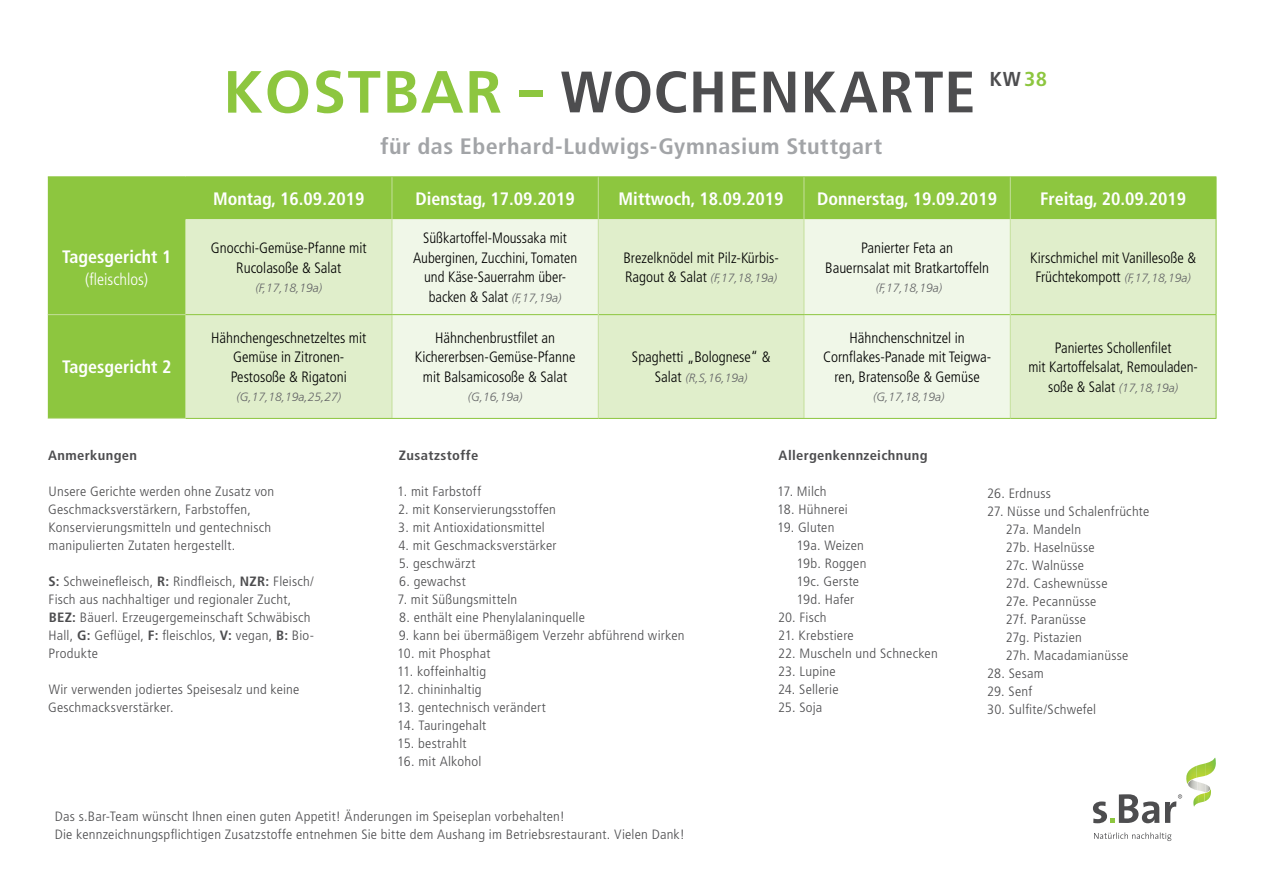
<style>
.page{position:relative;width:1263px;height:893px;background:#fff}
.page>*{position:absolute;margin:0;border:0;box-sizing:border-box;transform-origin:0 0}
.t1{font:700 59.55px "Frutiger";letter-spacing:.03em;color:#8dc63f}
.t2{font:700 condensed 58.35px "Frutiger LT Std";letter-spacing:.005em;color:#4d4d4f;scale:1.08 1}
.t3{font:700 condensed 22.35px "Frutiger LT Std";letter-spacing:.02em;color:#a2a4a7;scale:1.08 1}
.t4{font:700 condensed 20.1px "Frutiger LT Std";color:#4d4d4f;scale:1.08 1}
.t5{font:700 condensed 18px "Frutiger LT Std";color:#fff}
.t6{font:300 condensed 16.5px "Frutiger LT Std";color:#fff}
.t7{font:300 condensed 15px/19.5px "Frutiger LT Std";color:#000;text-align:center}
.t8{font:300 condensed 13.5px/18px "Frutiger LT Std";letter-spacing:.015em;color:#4d4d4f;scale:1.08 1}
.t9{font:700 condensed 13.5px "Frutiger LT Std";letter-spacing:.025em;color:#4d4d4f;scale:1.08 1}
.t10{font:italic 300 12px "Frutiger";color:#636466}
.s1{color:#8dc63f}
.s2{font-family:"Frutiger";font-style:italic;font-stretch:normal;font-size:12px;color:#636466}
.s3{font-family:"Frutiger LT Std";font-style:normal;font-stretch:condensed;font-size:15px;color:#000}
.s4{font-weight:700}
</style>
<div class="page">
<svg style="left:1094px;top:832px;width:77px;height:9px"></svg>
<svg style="left:1093px;top:758px;width:123px;height:65px"></svg>
<div style="left:519px;top:91px;width:24px;height:6px;background:#8dc63f"></div>
<div style="left:48px;top:177px;width:1168px;height:241px;background:#8dc63f"></div>
<div style="left:186px;top:219px;width:1030px;height:199px;background:#e0eecb"></div>
<svg style="left:393px;top:219px;width:617px;height:199px;background:#eaf3dd"></svg>
<hr style="left:48px;top:176px;width:138px;height:1px;background:#8dc63f">
<hr style="left:186px;top:176px;width:206px;height:1px;background:#8dc63f">
<hr style="left:392px;top:176px;width:206px;height:1px;background:#8dc63f">
<hr style="left:598px;top:176px;width:206px;height:1px;background:#8dc63f">
<hr style="left:804px;top:176px;width:206px;height:1px;background:#8dc63f">
<hr style="left:1010px;top:176px;width:206px;height:1px;background:#8dc63f">
<hr style="left:48px;top:314px;width:138px;height:1px;background:#c4df9b">
<hr style="left:48px;top:418px;width:138px;height:1px;background:#c4df9b">
<hr style="left:392px;top:177px;width:1px;height:42px;background:#c4df9b">
<hr style="left:804px;top:177px;width:1px;height:42px;background:#c4df9b">
<hr style="left:392px;top:314px;width:206px;height:1px;background:#8dc63f">
<hr style="left:804px;top:314px;width:206px;height:1px;background:#8dc63f">
<hr style="left:1011px;top:314px;width:205px;height:1px;background:#8dc63f">
<hr style="left:804px;top:418px;width:206px;height:1px;background:#8dc63f">
<hr style="left:1010px;top:418px;width:206px;height:1px;background:#8dc63f">
<hr style="left:804px;top:315px;width:1px;height:103px;background:#c4df9b">
<hr style="left:804px;top:219px;width:1px;height:95px;background:#c4df9b">
<hr style="left:599px;top:314px;width:205px;height:1px;background:#8dc63f">
<hr style="left:392px;top:219px;width:1px;height:95px;background:#c4df9b">
<hr style="left:392px;top:418px;width:206px;height:1px;background:#8dc63f">
<hr style="left:598px;top:418px;width:206px;height:1px;background:#8dc63f">
<hr style="left:186px;top:314px;width:206px;height:1px;background:#8dc63f">
<hr style="left:392px;top:315px;width:1px;height:103px;background:#c4df9b">
<hr style="left:186px;top:418px;width:206px;height:1px;background:#8dc63f">
<hr style="left:598px;top:177px;width:1px;height:42px;background:#c4df9b">
<hr style="left:598px;top:219px;width:1px;height:96px;background:#c4df9b">
<hr style="left:598px;top:315px;width:1px;height:103px;background:#c4df9b">
<hr style="left:1010px;top:177px;width:1px;height:42px;background:#c4df9b">
<hr style="left:1010px;top:219px;width:1px;height:96px;background:#c4df9b">
<hr style="left:1010px;top:315px;width:1px;height:103px;background:#c4df9b">
<hr style="left:1216px;top:177px;width:1px;height:42px;background:#8dc63f">
<hr style="left:1216px;top:219px;width:1px;height:95px;background:#8dc63f">
<hr style="left:1216px;top:315px;width:1px;height:103px;background:#8dc63f">
<h1 class="t1" style="left:223px;top:57px;width:280px">KOSTBAR</h1>
<h3 class="t3" style="left:380px;top:133px;width:466px">für das Eberhard-Ludwigs-Gymnasium Stuttgart</h3>
<h2 class="t2" style="left:560px;top:57px;width:386px">WOCHENKARTE</h2>
<h3 class="t4" style="left:989px;top:67px;width:55px">KW<span class="s1">38</span></h3>
<h3 class="t5" style="left:62px;top:246px;width:111px">Tagesgericht 1</h3>
<p class="t6" style="left:85px;top:269px;width:64px">(fleischlos)</p>
<h3 class="t5" style="left:62px;top:356px;width:111px">Tagesgericht 2</h3>
<h3 class="t5" style="left:213px;top:188px;width:153px">Montag, 16.09.2019</h3>
<h3 class="t5" style="left:415px;top:188px;width:161px">Dienstag, 17.09.2019</h3>
<h3 class="t5" style="left:619px;top:188px;width:166px">Mittwoch, 18.09.2019</h3>
<h3 class="t5" style="left:817px;top:188px;width:181px">Donnerstag, 19.09.2019</h3>
<h3 class="t5" style="left:1040px;top:188px;width:147px">Freitag, 20.09.2019</h3>
<p class="t7" style="left:211px;top:238px;width:157px">Gnocchi-Gemüse-Pfanne mit<br>Rucolasoße &amp; Salat</p>
<p class="t10" style="left:256px;top:281px;width:68px">(F,17,18,19a)</p>
<p class="t7" style="left:211px;top:328px;width:157px">Hähnchengeschnetzeltes mit<br>Gemüse in Zitronen-<br>Pestosoße &amp; Rigatoni</p>
<p class="t10" style="left:236px;top:390px;width:106px">(G,17,18,19a,25,27)</p>
<p class="t7" style="left:413px;top:229px;width:166px">Süßkartoffel-Moussaka mit<br>Auberginen, Zucchini, Tomaten und Käse-Sauerrahm über&shy;backen &amp; Salat <span class="s2">(F,17,19a)</span></p>
<p class="t7" style="left:415px;top:328px;width:162px">Hähnchenbrustfilet an<br>Kichererbsen-Gemüse-Pfanne mit Balsamicosoße &amp; Salat</p>
<p class="t10" style="left:468px;top:390px;width:56px">(G,16,19a)</p>
<p class="t7" style="left:623px;top:248px;width:157px">Brezelknödel mit Pilz-Kürbis-</p>
<p class="t10" style="left:625px;top:271px;width:154px"><span class="s3">Ragout &amp; Salat</span> (F,17,18,19a)</p>
<p class="t7" style="left:632px;top:348px;width:140px">Spaghetti „Bolognese“ &amp;</p>
<p class="t10" style="left:655px;top:371px;width:94px"><span class="s3">Salat</span> (R,S,16,19a)</p>
<p class="t7" style="left:825px;top:238px;width:165px">Panierter Feta an<br>Bauernsalat mit Bratkartoffeln</p>
<p class="t10" style="left:876px;top:281px;width:68px">(F,17,18,19a)</p>
<p class="t7" style="left:823px;top:328px;width:170px">Hähnchenschnitzel in<br>Cornflakes-Panade mit Teigwa&shy;ren, Bratensoße &amp; Gemüse</p>
<p class="t10" style="left:873px;top:390px;width:73px">(G,17,18,19a)</p>
<p class="t7" style="left:1030px;top:248px;width:167px">Kirschmichel mit Vanillesoße &amp;<br>Früchtekompott <span class="s2">(F,17,18,19a)</span></p>
<p class="t7" style="left:1028px;top:338px;width:171px">Paniertes Schollenfilet<br>mit Kartoffelsalat, Remouladen-</p>
<p class="t10" style="left:1048px;top:381px;width:131px"><span class="s3">soße &amp; Salat</span> (17,18,19a)</p>
<p class="t9" style="left:48px;top:447px;width:84px">Anmerkungen</p>
<p class="t8" style="left:48px;top:482px;width:211px">Unsere Gerichte werden ohne Zusatz von Geschmacksverstärkern, Farbstoffen, Konservierungsmitteln und gentechnisch manipulierten Zutaten hergestellt.</p>
<p class="t8" style="left:48px;top:572px;width:248px"><span class="s4">S:</span> Schweinefleisch, <span class="s4">R:</span> Rindfleisch, <span class="s4">NZR:</span> Fleisch/ Fisch aus nachhaltiger und regionaler Zucht, <span class="s4">BEZ:</span> Bäuerl. Erzeugergemeinschaft Schwäbisch Hall, <span class="s4">G:</span> Geflügel, <span class="s4">F:</span> fleischlos, <span class="s4">V:</span> vegan, <span class="s4">B:</span> Bio-Produkte</p>
<p class="t8" style="left:48px;top:680px;width:234px">Wir verwenden jodiertes Speisesalz und keine<br>Geschmacksverstärker.</p>
<p class="t9" style="left:399px;top:447px;width:75px">Zusatzstoffe</p>
<p class="t8" style="left:397px;top:482px;width:79px">1. mit Farbstoff</p>
<p class="t8" style="left:398px;top:500px;width:148px">2. mit Konservierungsstoffen</p>
<p class="t8" style="left:398px;top:518px;width:137px">3. mit Antioxidationsmittel</p>
<p class="t8" style="left:398px;top:536px;width:148px">4. mit Geschmacksverstärker</p>
<p class="t8" style="left:399px;top:554px;width:73px">5. geschwärzt</p>
<p class="t8" style="left:399px;top:572px;width:63px">6. gewachst</p>
<p class="t8" style="left:398px;top:590px;width:112px">7. mit Süßungsmitteln</p>
<p class="t8" style="left:399px;top:608px;width:174px">8. enthält eine Phenylalaninquelle</p>
<p class="t8" style="left:399px;top:626px;width:266px">9. kann bei übermäßigem Verzehr abführend wirken</p>
<p class="t8" style="left:397px;top:644px;width:88px">10. mit Phosphat</p>
<p class="t8" style="left:397px;top:662px;width:84px">11. koffeinhaltig</p>
<p class="t8" style="left:397px;top:680px;width:80px">12. chininhaltig</p>
<p class="t8" style="left:397px;top:698px;width:139px">13. gentechnisch verändert</p>
<p class="t8" style="left:397px;top:716px;width:84px">14. Tauringehalt</p>
<p class="t8" style="left:397px;top:734px;width:66px">15. bestrahlt</p>
<p class="t8" style="left:397px;top:752px;width:79px">16. mit Alkohol</p>
<p class="t8" style="left:55px;top:807px;width:585px">Das s.Bar-Team wünscht Ihnen einen guten Appetit! Änderungen im Speiseplan vorbehalten!<br>Die kennzeichnungspflichtigen Zusatzstoffe entnehmen Sie bitte dem Aushang im Betriebsrestaurant. Vielen Dank!</p>
<p class="t9" style="left:779px;top:447px;width:139px">Allergenkennzeichnung</p>
<p class="t8" style="left:777px;top:482px;width:47px">17. Milch</p>
<p class="t8" style="left:777px;top:500px;width:67px">18. Hühnerei</p>
<p class="t8" style="left:797px;top:518px;width:66px;text-indent:-19px">19. Gluten<br>19a. Weizen<br>19b. Roggen<br>19c. Gerste<br>19d. Hafer</p>
<p class="t8" style="left:778px;top:608px;width:47px">20. Fisch</p>
<p class="t8" style="left:778px;top:626px;width:72px">21. Krebstiere</p>
<p class="t8" style="left:778px;top:644px;width:149px">22. Muscheln und Schnecken</p>
<p class="t8" style="left:778px;top:662px;width:55px">23. Lupine</p>
<p class="t8" style="left:778px;top:680px;width:58px">24. Sellerie</p>
<p class="t8" style="left:778px;top:698px;width:43px">25. Soja</p>
<p class="t8" style="left:987px;top:485px;width:61px">26. Erdnuss</p>
<p class="t8" style="left:1006px;top:503px;width:135px;text-indent:-19px">27. Nüsse und Schalenfrüchte<br>27a. Mandeln<br>27b. Haselnüsse<br>27c. Walnüsse<br>27d. Cashewnüsse<br>27e. Pecannüsse<br>27f. Paranüsse<br>27g. Pistazien<br>27h. Macadamianüsse</p>
<p class="t8" style="left:987px;top:665px;width:54px">28. Sesam</p>
<p class="t8" style="left:987px;top:683px;width:43px">29. Senf</p>
<p class="t8" style="left:987px;top:701px;width:102px">30. Sulfite/Schwefel</p>
</div>
